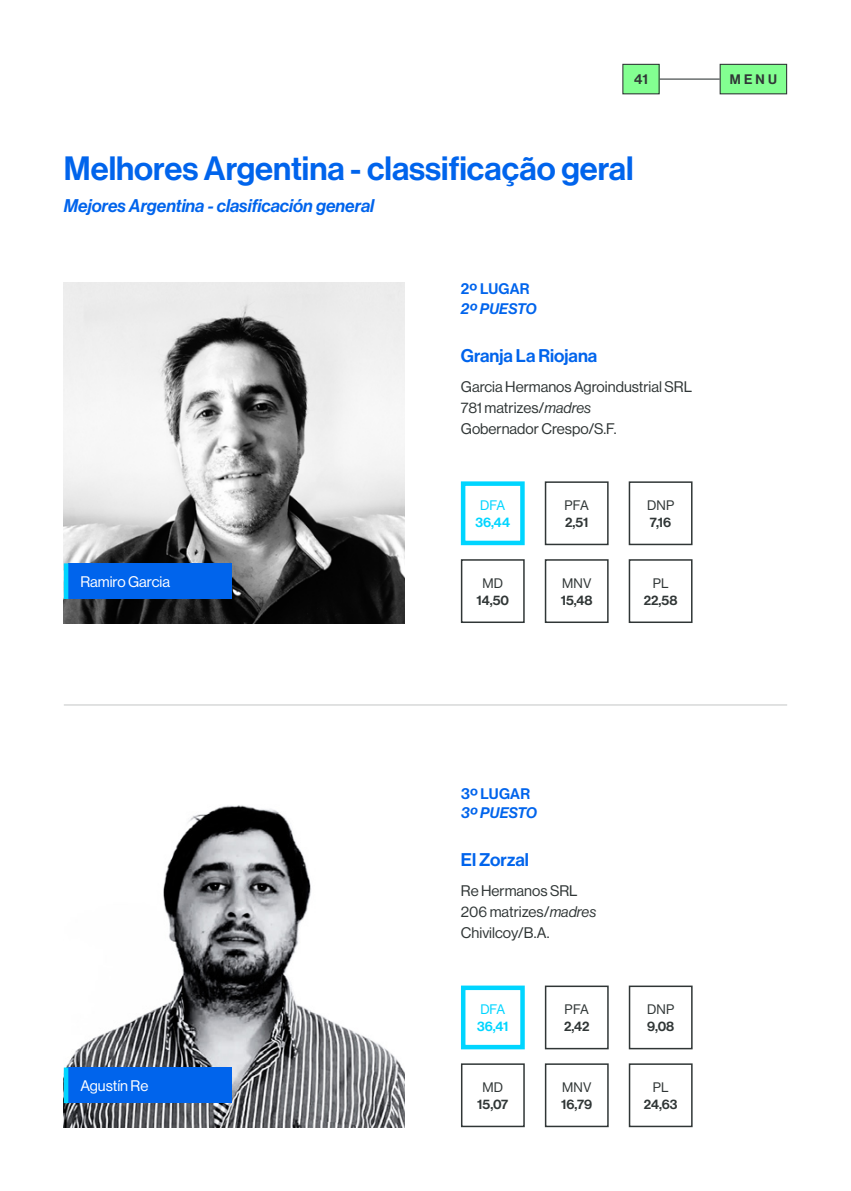
<style>
.page{position:relative;width:851px;height:1191px;background:#fff}
.page>*{position:absolute;margin:0;border:0;box-sizing:border-box;transform-origin:0 0}
.t1{font:33px "N Haas Grotesk DS Std 65 Md";color:#0064ec}
.t2{font:18px "N Haas Grotesk DS Std 66 Md It";color:#0064ec}
.t3{font:18px "N Haas Grotesk DS Std 65 Md";color:#0064ec}
.t4{font:15px/21px "N Haas Grotesk DS Std 55 Rg";color:#303636}
.t5{font:15px "N Haas Grotesk DS Std 55 Rg";color:#fff}
.t6{font:15px "N Haas Grotesk DS Std 66 Md It";letter-spacing:.01em;color:#0064ec}
.t7{font:15px "N Haas Grotesk DS Std 65 Md";letter-spacing:.015em;color:#0064ec}
.t8{font:13.5px "N Haas Grotesk DS Std 65 Md";letter-spacing:.24em;color:#303636}
.t9{font:13.5px "N Haas Grotesk DS Std 55 Rg";letter-spacing:.015em;color:#303636}
.t10{font:13.5px "N Haas Grotesk DS Std 65 Md";color:#00d5ff}
.t11{font:13.5px "N Haas Grotesk DS Std 55 Rg";letter-spacing:-.035em;color:#00d5ff}
.s1{font-family:"N Haas Grotesk DS Std 56 It"}
</style>
<div class="page">
<div style="left:720px;top:64px;width:66px;height:30px;background:#83ff91"></div>
<div style="left:719px;top:64px;width:68px;height:30px;border:1px solid #303636"></div>
<div style="left:622px;top:64px;width:37px;height:30px;background:#83ff91"></div>
<div style="left:622px;top:64px;width:37px;height:30px;border:1px solid #303636"></div>
<hr style="left:659px;top:79px;width:60px;height:1px;background:#303636">
<hr style="left:64px;top:704px;width:723px;height:1px;background:#d7d8d8">
<img style="left:64px;top:283px;width:340px;height:340px">
<img style="left:64px;top:805px;width:340px;height:322px">
<div style="left:68px;top:563px;width:164px;height:36px;background:#0064ec"></div>
<hr style="left:64px;top:563px;width:4px;height:36px;background:#00d5ff">
<div style="left:68px;top:1067px;width:164px;height:36px;background:#0064ec"></div>
<hr style="left:64px;top:1067px;width:4px;height:36px;background:#00d5ff">
<svg style="left:460px;top:481px;width:65px;height:65px"></svg>
<svg style="left:544px;top:481px;width:65px;height:65px"></svg>
<svg style="left:628px;top:481px;width:65px;height:65px"></svg>
<svg style="left:460px;top:559px;width:65px;height:64px"></svg>
<svg style="left:544px;top:559px;width:65px;height:64px"></svg>
<svg style="left:628px;top:559px;width:65px;height:64px"></svg>
<svg style="left:461px;top:985px;width:64px;height:65px"></svg>
<svg style="left:544px;top:985px;width:65px;height:65px"></svg>
<svg style="left:628px;top:985px;width:65px;height:65px"></svg>
<svg style="left:461px;top:1063px;width:64px;height:65px"></svg>
<svg style="left:544px;top:1063px;width:65px;height:65px"></svg>
<svg style="left:628px;top:1063px;width:65px;height:65px"></svg>
<p class="t8" style="left:634px;top:72px;width:15px">41</p>
<p class="t8" style="left:729px;top:72px;width:49px">MENU</p>
<h1 class="t1" style="left:64px;top:149px;width:571px">Melhores Argentina - classificação geral</h1>
<p class="t2" style="left:64px;top:196px;width:312px">Mejores Argentina - clasificación general</p>
<p class="t7" style="left:461px;top:280px;width:70px">2º LUGAR</p>
<p class="t6" style="left:461px;top:300px;width:77px">2º PUESTO</p>
<p class="t3" style="left:461px;top:345px;width:138px">Granja La Riojana</p>
<p class="t4" style="left:461px;top:376px;width:232px">Garcia Hermanos Agroindustrial SRL<br>781 matrizes/<span class="s1">madres<br></span>Gobernador Crespo/S.F.</p>
<p class="t5" style="left:80px;top:573px;width:91px">Ramiro Garcia</p>
<p class="t5" style="left:80px;top:1077px;width:69px">Agustín Re</p>
<p class="t11" style="left:480px;top:498px;width:26px">DFA</p>
<p class="t10" style="left:475px;top:514px;width:36px">36,44</p>
<p class="t9" style="left:482px;top:576px;width:22px">MD</p>
<p class="t8" style="left:476px;top:592px;width:34px">14,50</p>
<p class="t9" style="left:564px;top:498px;width:26px">PFA</p>
<p class="t8" style="left:565px;top:514px;width:25px">2,51</p>
<p class="t9" style="left:562px;top:576px;width:31px">MNV</p>
<p class="t8" style="left:560px;top:592px;width:33px">15,48</p>
<p class="t9" style="left:647px;top:498px;width:29px">DNP</p>
<p class="t8" style="left:649px;top:514px;width:23px">7,16</p>
<p class="t9" style="left:652px;top:576px;width:17px">PL</p>
<p class="t8" style="left:643px;top:592px;width:35px">22,58</p>
<p class="t7" style="left:461px;top:784px;width:71px">3º LUGAR</p>
<p class="t6" style="left:461px;top:804px;width:77px">3º PUESTO</p>
<p class="t3" style="left:461px;top:849px;width:70px">El Zorzal</p>
<p class="t4" style="left:461px;top:880px;width:137px">Re Hermanos SRL<br>206 matrizes/<span class="s1">madres<br></span>Chivilcoy/B.A.</p>
<p class="t11" style="left:480px;top:1002px;width:26px">DFA</p>
<p class="t10" style="left:477px;top:1018px;width:33px">36,41</p>
<p class="t9" style="left:482px;top:1079px;width:22px">MD</p>
<p class="t8" style="left:477px;top:1096px;width:33px">15,07</p>
<p class="t9" style="left:564px;top:1002px;width:26px">PFA</p>
<p class="t8" style="left:564px;top:1018px;width:27px">2,42</p>
<p class="t9" style="left:562px;top:1079px;width:31px">MNV</p>
<p class="t8" style="left:561px;top:1096px;width:32px">16,79</p>
<p class="t9" style="left:647px;top:1002px;width:29px">DNP</p>
<p class="t8" style="left:647px;top:1018px;width:29px">9,08</p>
<p class="t9" style="left:652px;top:1079px;width:17px">PL</p>
<p class="t8" style="left:643px;top:1096px;width:35px">24,63</p>
</div>
